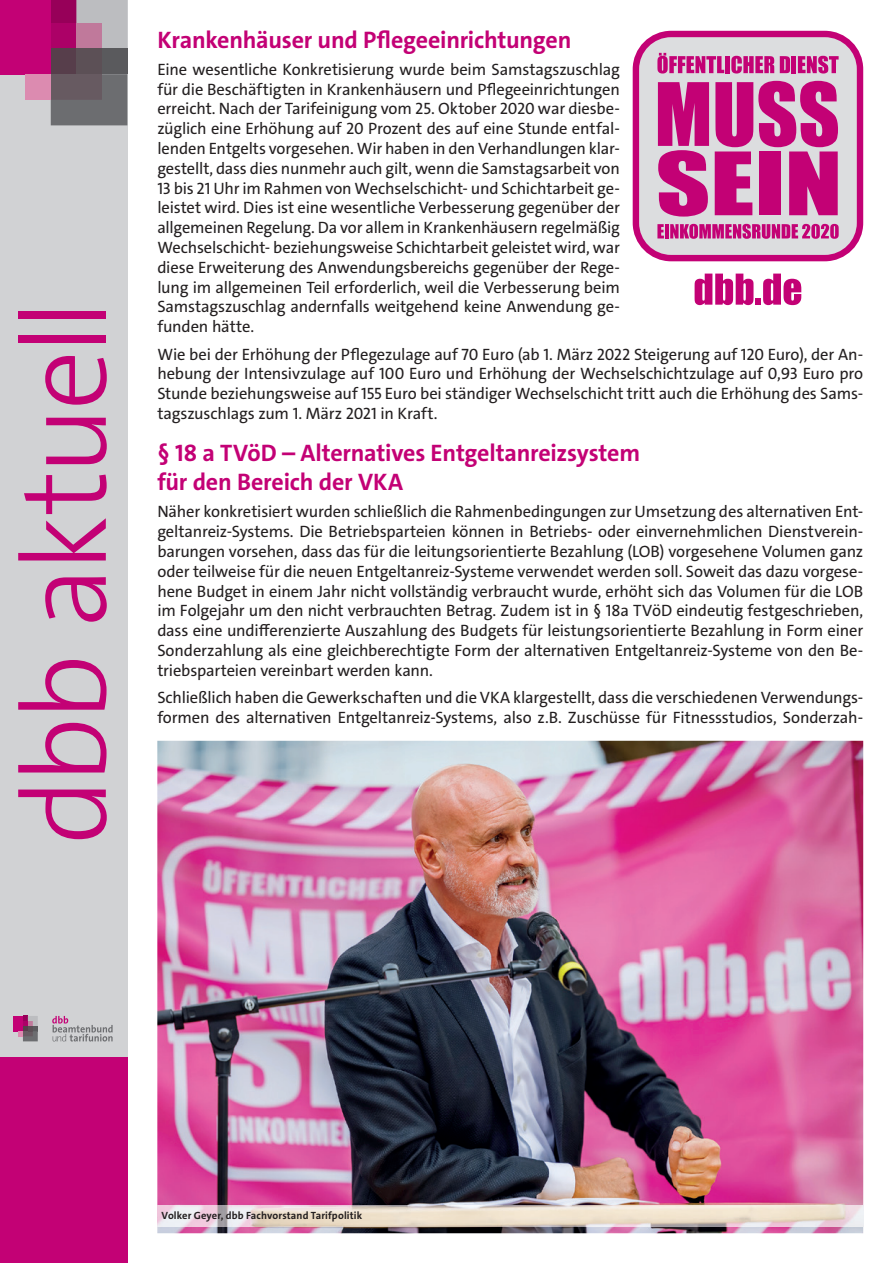
<style>
.page{position:relative;width:893px;height:1263px;background:#fff}
.page>*{position:absolute;margin:0;border:0;box-sizing:border-box;transform-origin:0 0}
.t1{font:300 120px "The Sans C4 s";letter-spacing:-.04em;color:#c30175}
.t2{font:700 24px/28.8px "The Sans C4 s";letter-spacing:-.01em;color:#c30175}
.t3{font:16.5px/19.8px "The Sans C4 s";letter-spacing:-.01em;color:#231f20;text-align:justify}
.t4{font:700 10.5px "The Sans C4 s";letter-spacing:.01em;color:#231f20}
</style>
<div class="page">
<div style="left:0;top:0;width:127px;height:1263px;background:#d1d2d4"></div>
<div style="left:0;top:0;width:51px;height:74px;background:#c30175"></div>
<div style="left:51px;top:0;width:25px;height:23px;background:#970059"></div>
<div style="left:51px;top:23px;width:25px;height:26px;background:#ac0167"></div>
<div style="left:51px;top:49px;width:25px;height:25px;background:#573e4b"></div>
<svg style="left:76px;top:0;width:51px;height:49px;background:#baa8b3"></svg>
<div style="left:76px;top:49px;width:26px;height:25px;background:#5c5056"></div>
<div style="left:102px;top:49px;width:25px;height:25px;background:#5a5a5d"></div>
<svg style="left:51px;top:74px;width:76px;height:51px;background:#6a666b"></svg>
<div style="left:25px;top:74px;width:26px;height:26px;background:#dc8bb0"></div>
<div style="left:0;top:1057px;width:127px;height:206px;background:#c30175"></div>
<svg style="left:52px;top:1016px;width:61px;height:25px"></svg>
<div style="left:13px;top:1016px;width:10px;height:15px;background:#c30175"></div>
<svg style="left:18px;top:1016px;width:20px;height:25px"></svg>
<img style="left:157px;top:741px;width:706px;height:492px">
<img style="left:157px;top:1205px;width:706px;height:22px">
<svg style="left:633px;top:31px;width:230px;height:230px;background:#d8adc8"></svg>
<svg style="left:695px;top:274px;width:58px;height:31px"></svg>
<div style="left:755px;top:298px;width:6px;height:7px;background:#c30175"></div>
<svg style="left:763px;top:274px;width:38px;height:31px"></svg>
<svg style="left:658px;top:82px;width:51px;height:135px;background:#c8348d"></svg>
<svg style="left:715px;top:81px;width:123px;height:134px;background:#ca3f93"></svg>
<svg style="left:657px;top:53px;width:67px;height:21px"></svg>
<div style="left:725px;top:56px;width:5px;height:17px;background:#c30175"></div>
<svg style="left:731px;top:56px;width:43px;height:18px"></svg>
<svg style="left:780px;top:56px;width:10px;height:17px"></svg>
<hr style="left:792px;top:56px;width:4px;height:17px;background:#c30175">
<svg style="left:798px;top:56px;width:41px;height:18px"></svg>
<svg style="left:657px;top:224px;width:7px;height:14px"></svg>
<hr style="left:665px;top:224px;width:4px;height:14px;background:#c30175">
<svg style="left:670px;top:224px;width:169px;height:15px;background:#ca4595"></svg>
<h1 class="t1" style="left:-12px;top:845px;width:547px;rotate:-90deg">dbb aktuell</h1>
<h2 class="t2" style="left:157px;top:25px;width:416px">Krankenhäuser und Pflegeeinrichtungen</h2>
<p class="t3" style="left:157px;top:59px;width:464px">Eine wesentliche Konkretisierung wurde beim Samstagszuschlag für die Beschäftigten in Krankenhäusern und Pflegeeinrichtungen erreicht. Nach der Tarifeinigung vom 25. Oktober 2020 war diesbe&shy;züglich eine Erhöhung auf 20 Prozent des auf eine Stunde entfal&shy;lenden Entgelts vorgesehen. Wir haben in den Verhandlungen klar&shy;gestellt, dass dies nunmehr auch gilt, wenn die Samstagsarbeit von 13 bis 21 Uhr im Rahmen von Wechselschicht- und Schichtarbeit ge&shy;leistet wird. Dies ist eine wesentliche Verbesserung gegenüber der allgemeinen Regelung. Da vor allem in Krankenhäusern regelmäßig Wechselschicht- beziehungsweise Schichtarbeit geleistet wird, war diese Erweiterung des Anwendungsbereichs gegenüber der Rege&shy;lung im allgemeinen Teil erforderlich, weil die Verbesserung beim Samstagszuschlag andernfalls weitgehend keine Anwendung ge&shy;funden hätte.</p>
<p class="t3" style="left:157px;top:344px;width:707px">Wie bei der Erhöhung der Pflegezulage auf 70 Euro (ab 1. März 2022 Steigerung auf 120 Euro), der An&shy;hebung der Intensivzulage auf 100 Euro und Erhöhung der Wechselschichtzulage auf 0,93 Euro pro Stunde beziehungsweise auf 155 Euro bei ständiger Wechselschicht tritt auch die Erhöhung des Sams&shy;tagszuschlags zum 1. März 2021 in Kraft.</p>
<h2 class="t2" style="left:157px;top:439px;width:484px">§ 18 a TVöD – Alternatives Entgeltanreizsystem für den Bereich der VKA</h2>
<p class="t3" style="left:157px;top:502px;width:707px">Näher konkretisiert wurden schließlich die Rahmenbedingungen zur Umsetzung des alternativen Ent&shy;geltanreiz-Systems. Die Betriebsparteien können in Betriebs- oder einvernehmlichen Dienstverein&shy;barungen vorsehen, dass das für die leitungsorientierte Bezahlung (LOB) vorgesehene Volumen ganz oder teilweise für die neuen Entgeltanreiz-Systeme verwendet werden soll. Soweit das dazu vorgese&shy;hene Budget in einem Jahr nicht vollständig verbraucht wurde, erhöht sich das Volumen für die LOB im Folgejahr um den nicht verbrauchten Betrag. Zudem ist in § 18a TVöD eindeutig festgeschrieben, dass eine undifferenzierte Auszahlung des Budgets für leistungsorientierte Bezahlung in Form einer Sonderzahlung als eine gleichberechtigte Form der alternativen Entgeltanreiz-Systeme von den Be&shy;triebsparteien vereinbart werden kann.</p>
<p class="t3" style="left:157px;top:688px;width:707px">Schließlich haben die Gewerkschaften und die VKA klargestellt, dass die verschiedenen Verwendungs&shy;formen des alternativen Entgeltanreiz-Systems, also z.B. Zuschüsse für Fitnessstudios, Sonderzah-</p>
<p class="t4" style="left:162px;top:1209px;width:202px">Volker Geyer, dbb Fachvorstand Tarifpolitik</p>
</div>
